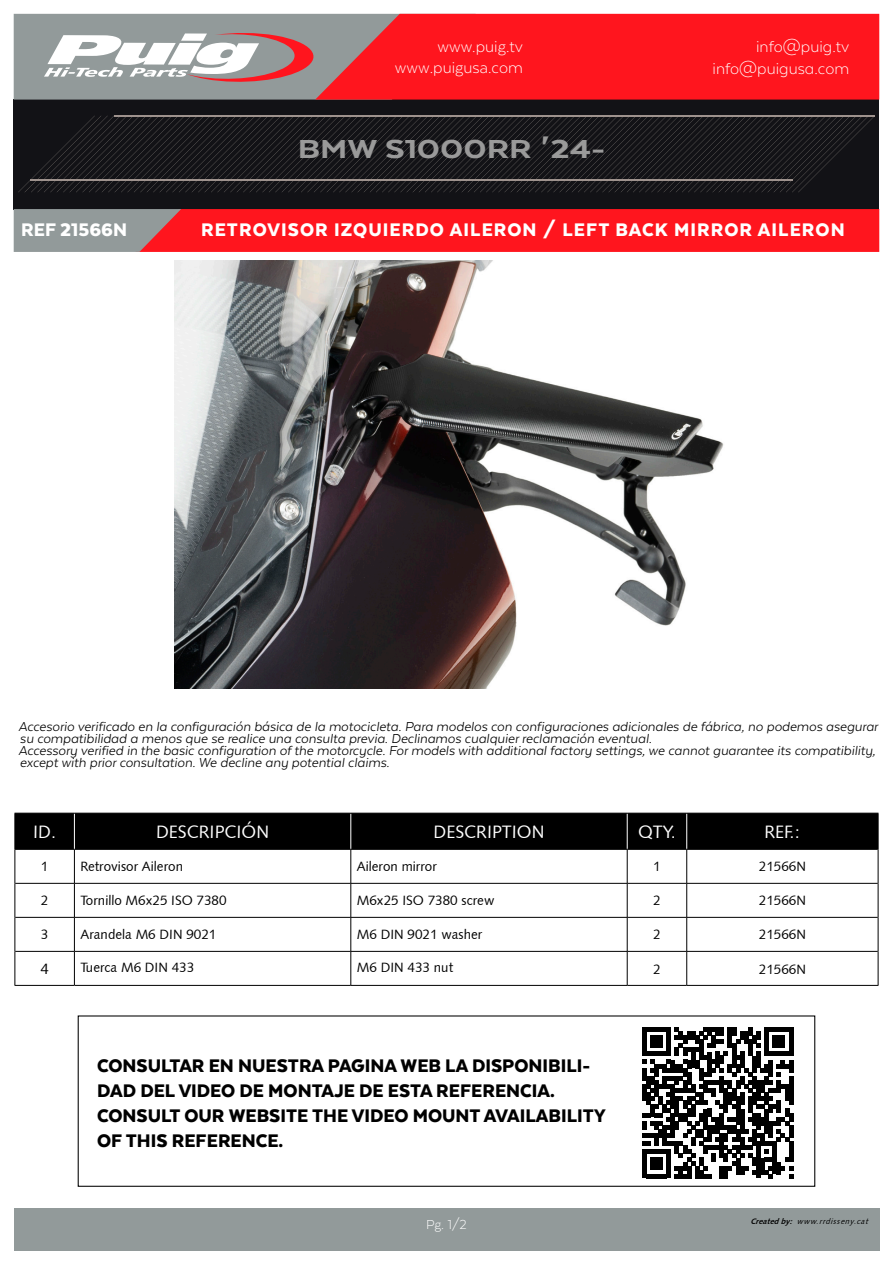
<style>
.page{position:relative;width:893px;height:1263px;background:#fff}
.page>*{position:absolute;margin:0;border:0;box-sizing:border-box;transform-origin:0 0}
.t1{font:800 30px "Texta";color:#9a9a9a;scale:1.25 1}
.t2{font:900 21px/25.2px "Texta";color:#000}
.t3{font:900 21px "Texta";letter-spacing:.05em;color:#fff}
.t4{font:900 21px "Texta";color:#fff}
.t5{font:18px "Humanist 531 BT Roman A";color:#fff}
.t6{font:300 18px/21.6px "Texta Alt";color:#fff;text-align:right}
.t7{font:300 18px/21.6px "Texta";color:#fff;text-align:right}
.t8{font:italic 15px "Texta";color:#000}
.t9{font:300 15px "Texta";color:#fff}
.t10{font:15px "Humanist 531 BT Roman A";color:#000}
.t11{font:13.5px "Humanist 531 BT Roman A";color:#000}
.t12{font:italic 7.8px "Humanist 531 BT Roman A";color:#000}
.s1{font-family:"Humanist 531 BT Bold A";font-weight:400}
.s2{font-family:"Humanist 531 BT Bold A"}
</style>
<div class="page">
<div style="left:16px;top:814px;width:862px;height:35px;background:#000"></div>
<hr style="left:74px;top:813px;width:1px;height:36px;background:#fff">
<hr style="left:350px;top:813px;width:1px;height:36px;background:#fff">
<hr style="left:627px;top:813px;width:1px;height:36px;background:#fff">
<hr style="left:686px;top:813px;width:1px;height:36px;background:#fff">
<hr style="left:15px;top:813px;width:59px;height:1px;background:#000">
<hr style="left:74px;top:813px;width:277px;height:1px;background:#000">
<hr style="left:351px;top:813px;width:276px;height:1px;background:#000">
<hr style="left:627px;top:813px;width:60px;height:1px;background:#000">
<hr style="left:687px;top:813px;width:191px;height:1px;background:#000">
<hr style="left:74px;top:850px;width:1px;height:33px;background:#000">
<hr style="left:351px;top:850px;width:1px;height:33px;background:#000">
<hr style="left:627px;top:850px;width:1px;height:33px;background:#000">
<hr style="left:686px;top:850px;width:1px;height:33px;background:#000">
<hr style="left:74px;top:883px;width:1px;height:34px;background:#000">
<hr style="left:351px;top:883px;width:1px;height:34px;background:#000">
<hr style="left:627px;top:883px;width:1px;height:34px;background:#000">
<hr style="left:686px;top:883px;width:1px;height:34px;background:#000">
<hr style="left:15px;top:917px;width:59px;height:1px;background:#000">
<hr style="left:74px;top:917px;width:277px;height:1px;background:#000">
<hr style="left:74px;top:917px;width:1px;height:34px;background:#000">
<hr style="left:351px;top:917px;width:276px;height:1px;background:#000">
<hr style="left:351px;top:917px;width:1px;height:34px;background:#000">
<hr style="left:627px;top:917px;width:60px;height:1px;background:#000">
<hr style="left:627px;top:917px;width:1px;height:34px;background:#000">
<hr style="left:687px;top:917px;width:191px;height:1px;background:#000">
<hr style="left:686px;top:917px;width:1px;height:34px;background:#000">
<hr style="left:15px;top:951px;width:59px;height:1px;background:#000">
<hr style="left:74px;top:951px;width:277px;height:1px;background:#000">
<hr style="left:74px;top:951px;width:1px;height:34px;background:#000">
<hr style="left:351px;top:951px;width:276px;height:1px;background:#000">
<hr style="left:351px;top:951px;width:1px;height:34px;background:#000">
<hr style="left:627px;top:951px;width:60px;height:1px;background:#000">
<hr style="left:627px;top:951px;width:1px;height:34px;background:#000">
<hr style="left:687px;top:951px;width:191px;height:1px;background:#000">
<hr style="left:686px;top:951px;width:1px;height:34px;background:#000">
<hr style="left:15px;top:883px;width:59px;height:1px;background:#000">
<hr style="left:74px;top:883px;width:277px;height:1px;background:#000">
<hr style="left:351px;top:883px;width:276px;height:1px;background:#000">
<hr style="left:627px;top:883px;width:60px;height:1px;background:#000">
<hr style="left:687px;top:883px;width:191px;height:1px;background:#000">
<hr style="left:15px;top:850px;width:1px;height:33px;background:#000">
<hr style="left:15px;top:883px;width:1px;height:34px;background:#000">
<hr style="left:15px;top:917px;width:1px;height:34px;background:#000">
<hr style="left:15px;top:951px;width:1px;height:34px;background:#000">
<hr style="left:15px;top:985px;width:59px;height:1px;background:#000">
<hr style="left:74px;top:985px;width:277px;height:1px;background:#000">
<hr style="left:351px;top:985px;width:276px;height:1px;background:#000">
<hr style="left:627px;top:985px;width:60px;height:1px;background:#000">
<hr style="left:687px;top:985px;width:191px;height:1px;background:#000">
<hr style="left:878px;top:849px;width:1px;height:34px;background:#000">
<hr style="left:878px;top:883px;width:1px;height:34px;background:#000">
<hr style="left:878px;top:917px;width:1px;height:34px;background:#000">
<hr style="left:878px;top:951px;width:1px;height:34px;background:#000">
<hr style="left:15px;top:813px;width:1px;height:36px;background:#000">
<hr style="left:15px;top:849px;width:59px;height:1px;background:#000">
<hr style="left:74px;top:849px;width:277px;height:1px;background:#000">
<hr style="left:351px;top:849px;width:276px;height:1px;background:#000">
<hr style="left:627px;top:849px;width:60px;height:1px;background:#000">
<hr style="left:687px;top:849px;width:191px;height:1px;background:#000">
<hr style="left:878px;top:813px;width:1px;height:36px;background:#000">
<div style="left:14px;top:99px;width:865px;height:110px;background:#121216"></div>
<hr style="left:114px;top:115px;width:761px;height:1px;background:#9e928d">
<svg style="left:18px;top:116px;width:857px;height:76px"></svg>
<div style="left:476px;top:14px;width:403px;height:86px;background:#ff151e"></div>
<svg style="left:14px;top:14px;width:462px;height:86px;background:#bd8082"></svg>
<div style="left:14px;top:1208px;width:865px;height:43px;background:#929a9a"></div>
<svg style="left:14px;top:209px;width:865px;height:43px;background:#ec2b33"></svg>
<div style="left:78px;top:1015px;width:737px;height:172px;border:1px solid #000"></div>
<svg style="left:642px;top:1027px;width:151px;height:151px"></svg>
<img style="left:174px;top:260px;width:550px;height:428px">
<p class="t7" style="left:395px;top:35px;width:130px">www.puig.tv www.puigusa.com</p>
<p class="t6" style="left:712px;top:36px;width:138px">info@puig.tv info@puigusa.com</p>
<h1 class="t1" style="left:298px;top:133px;width:248px">BMW S1000RR <span class="s1">’</span>24-</h1>
<h2 class="t4" style="left:21px;top:219px;width:107px">REF 21566N</h2>
<h2 class="t3" style="left:201px;top:219px;width:645px">RETROVISOR IZQUIERDO AILERON / LEFT BACK MIRROR AILERON</h2>
<p class="t8" style="left:19px;top:719px;width:861px">Accesorio verificado en la configuración básica de la motocicleta. Para modelos con configuraciones adicionales de fábrica, no podemos asegurar</p>
<p class="t8" style="left:20px;top:731px;width:633px">su compatibilidad a menos que se realice una consulta previa. Declinamos cualquier reclamación eventual.</p>
<p class="t8" style="left:19px;top:743px;width:858px">Accessory verified in the basic configuration of the motorcycle. For models with additional factory settings, we cannot guarantee its compatibility,</p>
<p class="t8" style="left:20px;top:755px;width:371px">except with prior consultation. We decline any potential claims.</p>
<p class="t5" style="left:33px;top:820px;width:24px">ID.</p>
<p class="t5" style="left:156px;top:820px;width:115px">DESCRIPCIÓN</p>
<p class="t5" style="left:433px;top:820px;width:113px">DESCRIPTION</p>
<p class="t5" style="left:638px;top:820px;width:39px">QTY.</p>
<p class="t5" style="left:764px;top:820px;width:38px">REF.:</p>
<p class="t11" style="left:41px;top:858px;width:9px">1</p>
<p class="t11" style="left:80px;top:858px;width:104px">Retrovisor Aileron</p>
<p class="t11" style="left:357px;top:858px;width:82px">Aileron mirror</p>
<p class="t11" style="left:653px;top:858px;width:9px">1</p>
<p class="t11" style="left:759px;top:858px;width:49px">21566N</p>
<p class="t11" style="left:41px;top:892px;width:9px">2</p>
<p class="t11" style="left:80px;top:892px;width:148px">Tornillo M6x25 ISO 7380</p>
<p class="t11" style="left:357px;top:892px;width:139px">M6x25 ISO 7380 screw</p>
<p class="t11" style="left:653px;top:892px;width:9px">2</p>
<p class="t11" style="left:759px;top:892px;width:49px">21566N</p>
<p class="t11" style="left:41px;top:926px;width:9px">3</p>
<p class="t11" style="left:80px;top:926px;width:138px">Arandela M6 DIN 9021</p>
<p class="t11" style="left:357px;top:926px;width:127px">M6 DIN 9021 washer</p>
<p class="t11" style="left:653px;top:926px;width:9px">2</p>
<p class="t11" style="left:759px;top:926px;width:49px">21566N</p>
<p class="t10" style="left:40px;top:959px;width:10px">4</p>
<p class="t11" style="left:80px;top:959px;width:115px">Tuerca M6 DIN 433</p>
<p class="t11" style="left:357px;top:959px;width:98px">M6 DIN 433 nut</p>
<p class="t11" style="left:653px;top:960px;width:9px">2</p>
<p class="t11" style="left:759px;top:960px;width:49px">21566N</p>
<p class="t2" style="left:97px;top:1052px;width:495px">CONSULTAR EN NUESTRA PAGINA WEB LA DISPONIBILI-<br>DAD DEL VIDEO DE MONTAJE DE ESTA REFERENCIA.</p>
<p class="t2" style="left:97px;top:1103px;width:510px">CONSULT OUR WEBSITE THE VIDEO MOUNT AVAILABILITY<br>OF THIS REFERENCE.</p>
<p class="t9" style="left:426px;top:1216px;width:42px">Pg. 1/2</p>
<p class="t12" style="left:750px;top:1216px;width:122px"><span class="s2">Createdby:</span> www.rrdisseny.cat</p>
</div>
